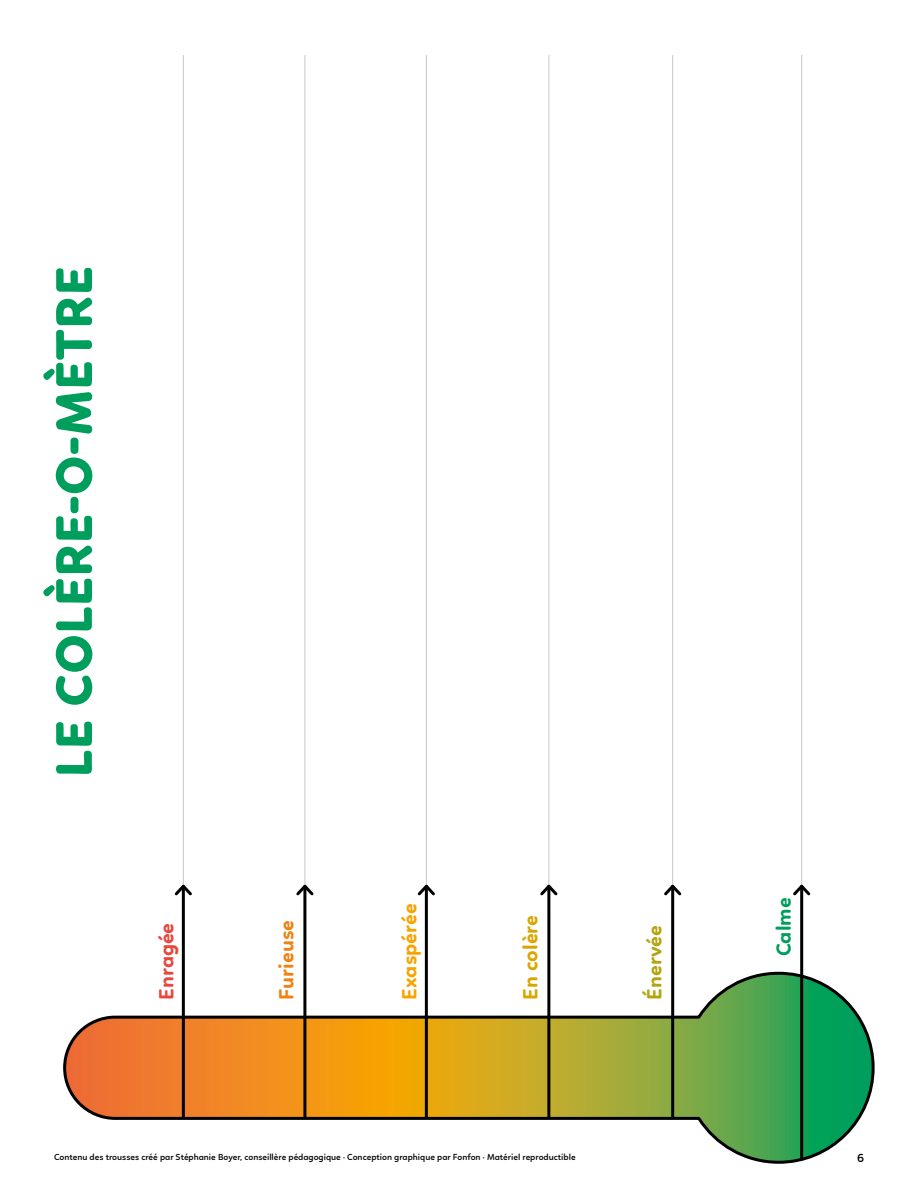
<style>
.page{position:relative;width:918px;height:1188px;background:#fff}
.page>*{position:absolute;margin:0;border:0;box-sizing:border-box;transform-origin:0 0}
.Titre_de_l_activité{font:800 52.5px "Linotte";letter-spacing:.015em;color:#009e5c}
.Sous-titre_de_l_acti{font:700 21px "Linotte";color:#f7a400}
.Sous-titre_de_l_acti-2{font:700 21px "Linotte";color:#f08213}
.Sous-titre_de_l_acti-3{font:700 21px "Linotte";color:#d9a600}
.Sous-titre_de_l_acti-4{font:700 21px "Linotte";color:#e9473c}
.Sous-titre_de_l_acti-5{font:700 21px "Linotte";color:#b4a510}
.Sous-titre_de_l_acti-6{font:700 21px "Linotte";color:#009e5c}
.t1{font:600 12px "Linotte";color:#000}
.t2{font:600 9px "Linotte";color:#000}
</style>
<div class="page">
<hr style="left:183px;top:55px;width:1px;height:929px;background:#c6c6c6">
<hr style="left:305px;top:55px;width:1px;height:929px;background:#c6c6c6">
<hr style="left:426px;top:55px;width:1px;height:929px;background:#c6c6c6">
<hr style="left:549px;top:55px;width:1px;height:929px;background:#c6c6c6">
<hr style="left:672px;top:55px;width:1px;height:929px;background:#c6c6c6">
<hr style="left:801px;top:55px;width:1px;height:1063px;background:#c6c6c6">
<svg style="left:63px;top:970px;width:812px;height:194px"></svg>
<hr style="left:182px;top:886px;width:3px;height:231px;background:#000">
<svg style="left:174px;top:884px;width:18px;height:14px"></svg>
<hr style="left:303px;top:886px;width:3px;height:231px;background:#000">
<svg style="left:296px;top:882px;width:18px;height:16px"></svg>
<hr style="left:425px;top:886px;width:3px;height:231px;background:#000">
<svg style="left:417px;top:884px;width:18px;height:14px"></svg>
<hr style="left:547px;top:886px;width:3px;height:231px;background:#000">
<svg style="left:540px;top:882px;width:18px;height:16px"></svg>
<hr style="left:671px;top:886px;width:3px;height:231px;background:#000">
<svg style="left:664px;top:882px;width:18px;height:16px"></svg>
<hr style="left:800px;top:886px;width:3px;height:272px;background:#000">
<svg style="left:793px;top:882px;width:18px;height:16px"></svg>
<p class="Titre_de_l_activité" style="left:43px;top:777px;width:512px;rotate:-90deg">LE COLÈRE-O-MÈTRE</p>
<p class="Sous-titre_de_l_acti-4" style="left:154px;top:1000px;width:78px;rotate:-90deg">Enragée</p>
<p class="Sous-titre_de_l_acti-2" style="left:274px;top:1000px;width:81px;rotate:-90deg">Furieuse</p>
<p class="Sous-titre_de_l_acti" style="left:397px;top:1000px;width:97px;rotate:-90deg">Exaspérée</p>
<p class="Sous-titre_de_l_acti-3" style="left:518px;top:1000px;width:86px;rotate:-90deg">En colère</p>
<p class="Sous-titre_de_l_acti-5" style="left:642px;top:1000px;width:76px;rotate:-90deg">Énervée</p>
<p class="Sous-titre_de_l_acti-6" style="left:771px;top:956px;width:60px;rotate:-90deg">Calme</p>
<p class="t2" style="left:54px;top:1152px;width:523px">Contenu des trousses créé par Stéphanie Boyer, conseillère pédagogique · Conception graphique par Fonfon · Matériel reproductible</p>
<h3 class="t1" style="left:857px;top:1151px;width:8px">6</h3>
</div>
